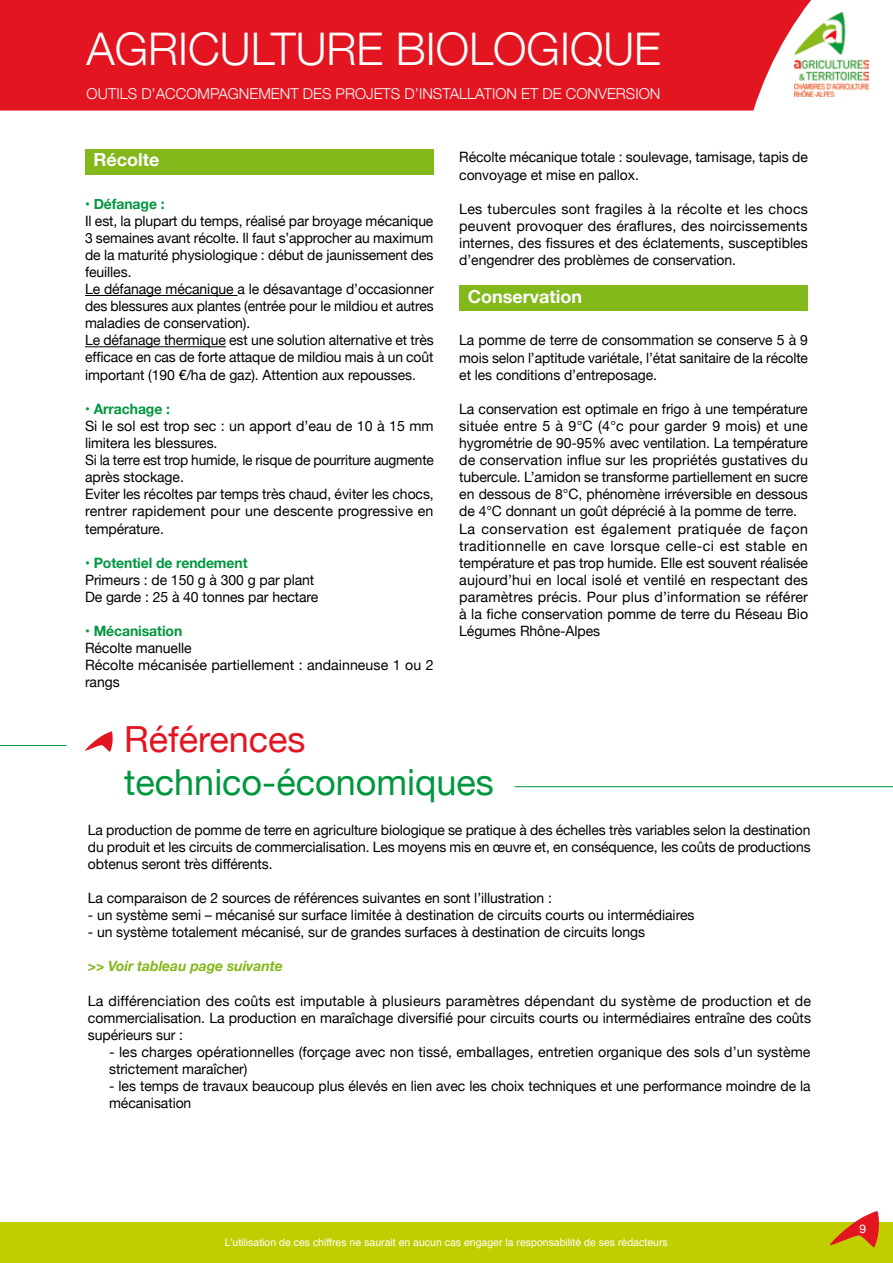
<style>
.page{position:relative;width:893px;height:1263px;background:#fff}
.page>*{position:absolute;margin:0;border:0;box-sizing:border-box;transform-origin:0 0}
.t1{font:300 45px "Helvetica Neue";color:#fff}
.t2{font:36px "Helvetica Neue";color:#00973e}
.t3{font:36px "Helvetica Neue";color:#e31520}
.t4{font:700 18px "Helvetica Neue";color:#fff}
.t5{font:300 15px "Helvetica Neue";color:#fff}
.t6{font:14.25px/17.1px "Helvetica Neue";letter-spacing:-.005em;color:#000}
.t7{font:700 14.25px "Helvetica Neue";letter-spacing:-.005em;color:#00973e}
.t8{font:italic 700 14.25px "Helvetica Neue";letter-spacing:-.005em;color:#83b81a}
.t9{font:12px "Helvetica Neue";color:#fff}
.t10{font:10.5px "Helvetica";color:#fff}
</style>
<div class="page">
<div style="left:0;top:1222px;width:893px;height:41px;background:#c0ce00"></div>
<svg style="left:830px;top:1211px;width:49px;height:36px"></svg>
<img style="left:839px;top:13px;width:29px;height:78px">
<svg style="left:0;top:0;width:839px;height:111px;background:#e3252e"></svg>
<hr style="left:85px;top:295px;width:153px;height:1px;background:#000">
<hr style="left:85px;top:346px;width:141px;height:1px;background:#000">
<div style="left:85px;top:149px;width:349px;height:25px;background:#83b81a"></div>
<div style="left:459px;top:286px;width:349px;height:25px;background:#83b81a"></div>
<svg style="left:85px;top:731px;width:28px;height:21px"></svg>
<hr style="left:514px;top:786px;width:379px;height:1px;background:#00973e">
<hr style="left:0;top:745px;width:67px;height:1px;background:#00973e">
<h1 class="t1" style="left:86px;top:13px;width:576px">AGRICULTURE BIOLOGIQUE</h1>
<p class="t5" style="left:87px;top:82px;width:575px">OUTILS D’ACCOMPAGNEMENT DES PROJETS D’INSTALLATION ET DE CONVERSION</p>
<p class="t4" style="left:94px;top:146px;width:67px">Récolte</p>
<p class="t7" style="left:85px;top:192px;width:81px">• Défanage :</p>
<p class="t6" style="left:85px;top:213px;width:350px">Il est, la plupart du temps, réalisé par broyage mécanique 3 semaines avant récolte. Il faut s’approcher au maximum de la maturité physiologique : début de jaunissement des feuilles.<br>Le défanage mécanique a le désavantage d’occasionner des blessures aux plantes (entrée pour le mildiou et autres maladies de conservation).<br>Le défanage thermique est une solution alternative et très efficace en cas de forte attaque de mildiou mais à un coût important (190 €/ha de gaz). Attention aux repousses.</p>
<p class="t7" style="left:85px;top:397px;width:87px">• Arrachage :</p>
<p class="t6" style="left:85px;top:418px;width:350px">Si le sol est trop sec : un apport d’eau de 10 à 15 mm limitera les blessures.<br>Si la terre est trop humide, le risque de pourriture augmente après stockage.<br>Eviter les récoltes par temps très chaud, éviter les chocs, rentrer rapidement pour une descente progressive en température.</p>
<p class="t7" style="left:85px;top:551px;width:164px">• Potentiel de rendement</p>
<p class="t6" style="left:85px;top:572px;width:235px">Primeurs : de 150 g à 300 g par plant<br>De garde : 25 à 40 tonnes par hectare</p>
<p class="t7" style="left:85px;top:620px;width:99px">• Mécanisation</p>
<p class="t6" style="left:85px;top:640px;width:350px">Récolte manuelle<br>Récolte mécanisée partiellement : andainneuse 1 ou 2 rangs</p>
<p class="t6" style="left:459px;top:150px;width:350px">Récolte mécanique totale : soulevage, tamisage, tapis de convoyage et mise en pallox.</p>
<p class="t6" style="left:459px;top:201px;width:350px;text-align:justify">Les tubercules sont fragiles à la récolte et les chocs peuvent provoquer des éraflures, des noircissements internes, des fissures et des éclatements, susceptibles d’engendrer des problèmes de conservation.</p>
<p class="t4" style="left:468px;top:283px;width:116px">Conservation</p>
<p class="t6" style="left:459px;top:333px;width:350px;text-align:justify">La pomme de terre de consommation se conserve 5 à 9 mois selon l’aptitude variétale, l’état sanitaire de la récolte et les conditions d’entreposage.</p>
<p class="t6" style="left:459px;top:401px;width:350px">La conservation est optimale en frigo à une température située entre 5 à 9°C (4°c pour garder 9 mois) et une hygrométrie de 90-95% avec ventilation. La température de conservation influe sur les propriétés gustatives du tubercule. L’amidon se transforme partiellement en sucre en dessous de 8°C, phénomène irréversible en dessous de 4°C donnant un goût déprécié à la pomme de terre.<br>La conservation est également pratiquée de façon traditionnelle en cave lorsque celle-ci est stable en température et pas trop humide. Elle est souvent réalisée aujourd’hui en local isolé et ventilé en respectant des paramètres précis. Pour plus d’information se référer à la fiche conservation pomme de terre du Réseau Bio Légumes Rhône-Alpes</p>
<h2 class="t3" style="left:124px;top:713px;width:183px">Références</h2>
<h2 class="t2" style="left:124px;top:756px;width:371px">technico-économiques</h2>
<p class="t6" style="left:88px;top:822px;width:724px;text-align:justify">La production de pomme de terre en agriculture biologique se pratique à des échelles très variables selon la destination du produit et les circuits de commercialisation. Les moyens mis en œuvre et, en conséquence, les coûts de productions obtenus seront très différents.</p>
<p class="t6" style="left:88px;top:890px;width:465px">La comparaison de 2 sources de références suivantes en sont l’illustration :</p>
<p class="t6" style="left:88px;top:907px;width:608px">- un système semi – mécanisé sur surface limitée à destination de circuits courts ou intermédiaires</p>
<p class="t6" style="left:88px;top:924px;width:559px">- un système totalement mécanisé, sur de grandes surfaces à destination de circuits longs</p>
<p class="t8" style="left:88px;top:955px;width:197px">&gt;&gt; Voir tableau page suivante</p>
<p class="t6" style="left:88px;top:993px;width:725px;text-align:justify">La différenciation des coûts est imputable à plusieurs paramètres dépendant du système de production et de commercialisation. La production en maraîchage diversifié pour circuits courts ou intermédiaires entraîne des coûts supérieurs sur :</p>
<p class="t6" style="left:109px;top:1044px;width:703px">- les charges opérationnelles (forçage avec non tissé, emballages, entretien organique des sols d’un système strictement maraîcher)</p>
<p class="t6" style="left:109px;top:1078px;width:703px">- les temps de travaux beaucoup plus élevés en lien avec les choix techniques et une performance moindre de la mécanisation</p>
<p class="t10" style="left:225px;top:1234px;width:444px">L’utilisation de ces chiffres ne saurait en aucun cas engager la responsabilité de ses rédacteurs</p>
<p class="t9" style="left:859px;top:1220px;width:8px">9</p>
</div>
